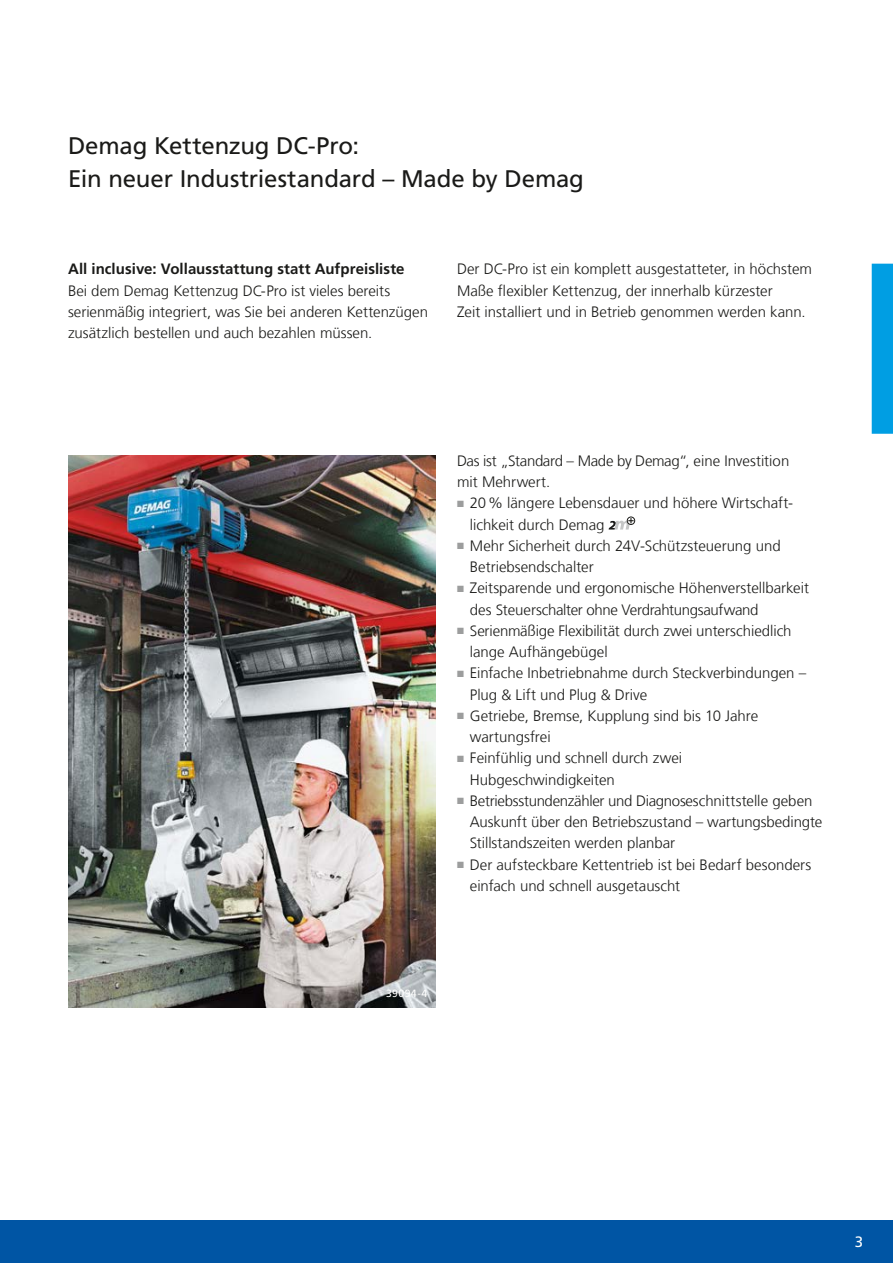
<style>
.page{position:relative;width:893px;height:1263px;background:#fff}
.page>*{position:absolute;margin:0;border:0;box-sizing:border-box;transform-origin:0 0}
.t1{font:24px/33px "Frutiger LT Com";letter-spacing:-.005em;color:#1a1a18}
.t2{font:300 15px/21.3px "Frutiger LT Com";letter-spacing:-.005em;color:#1a1a18}
.t3{font:700 15px "Frutiger LT Com";letter-spacing:.005em;color:#1a1a18}
.t4{font:15px "Frutiger LT Com";color:#fff}
.t5{font:10.5px "Frutiger LT Com";letter-spacing:.035em;color:#fff}
.s1{color:#9c9d9d}
</style>
<div class="page">
<div style="left:0;top:1220px;width:893px;height:43px;background:#0055a4"></div>
<img style="left:68px;top:455px;width:368px;height:553px">
<div style="left:872px;top:264px;width:21px;height:170px;background:#009ee3"></div>
<div style="left:627px;top:517px;width:8px;height:8px;border:1px solid #1a1a18;border-radius:50%"></div>
<svg style="left:609px;top:518px;width:25px;height:11px"></svg>
<h1 class="t1" style="left:68px;top:129px;width:517px">Demag Kettenzug DC-Pro:<br>Ein neuer Industriestandard – Made by Demag</h1>
<p class="t3" style="left:68px;top:260px;width:338px">All inclusive: Vollausstattung statt Aufpreisliste</p>
<p class="t2" style="left:68px;top:280px;width:362px">Bei dem Demag Kettenzug DC-Pro ist vieles bereits serienmäßig integriert, was Sie bei anderen Kettenzügen zusätzlich bestellen und auch bezahlen müssen.</p>
<p class="t2" style="left:457px;top:259px;width:356px">Der DC-Pro ist ein komplett ausgestatteter, in höchstem<br>Maße flexibler Kettenzug, der innerhalb kürzester<br>Zeit installiert und in Betrieb genommen werden kann.</p>
<p class="t2" style="left:457px;top:450px;width:334px">Das ist „Standard – Made by Demag“, eine Investition mit Mehrwert.</p>
<p class="t2" style="left:470px;top:493px;width:325px;text-indent:-13px"><span class="s1">■</span> 20% längere Lebensdauer und höhere Wirtschaft&shy;lichkeit durch Demag</p>
<p class="t2" style="left:470px;top:535px;width:312px;text-indent:-13px"><span class="s1">■</span> Mehr Sicherheit durch 24V-Schützsteuerung und<br>Betriebsendschalter</p>
<p class="t2" style="left:470px;top:578px;width:341px;text-indent:-13px"><span class="s1">■</span> Zeitsparende und ergonomische Höhenverstellbarkeit des Steuerschalter ohne Verdrahtungsaufwand</p>
<p class="t2" style="left:470px;top:620px;width:323px;text-indent:-13px"><span class="s1">■</span> Serienmäßige Flexibilität durch zwei unterschiedlich lange Aufhängebügel</p>
<p class="t2" style="left:470px;top:663px;width:338px;text-indent:-13px"><span class="s1">■</span> Einfache Inbetriebnahme durch Steckverbindungen –<br>Plug &amp; Lift und Plug &amp; Drive</p>
<p class="t2" style="left:470px;top:705px;width:290px;text-indent:-13px"><span class="s1">■</span> Getriebe, Bremse, Kupplung sind bis 10 Jahre wartungsfrei</p>
<p class="t2" style="left:470px;top:748px;width:214px;text-indent:-13px"><span class="s1">■</span> Feinfühlig und schnell durch zwei<br>Hubgeschwindigkeiten</p>
<p class="t2" style="left:470px;top:790px;width:354px;text-indent:-13px"><span class="s1">■</span> Betriebsstundenzähler und Diagnoseschnittstelle geben<br>Auskunft über den Betriebszustand – wartungsbedingte<br>Stillstandszeiten werden planbar</p>
<p class="t2" style="left:470px;top:854px;width:343px;text-indent:-13px"><span class="s1">■</span> Der aufsteckbare Kettentrieb ist bei Bedarf besonders einfach und schnell ausgetauscht</p>
<p class="t5" style="left:386px;top:987px;width:43px">39094-4</p>
<p class="t4" style="left:855px;top:1233px;width:10px">3</p>
</div>
